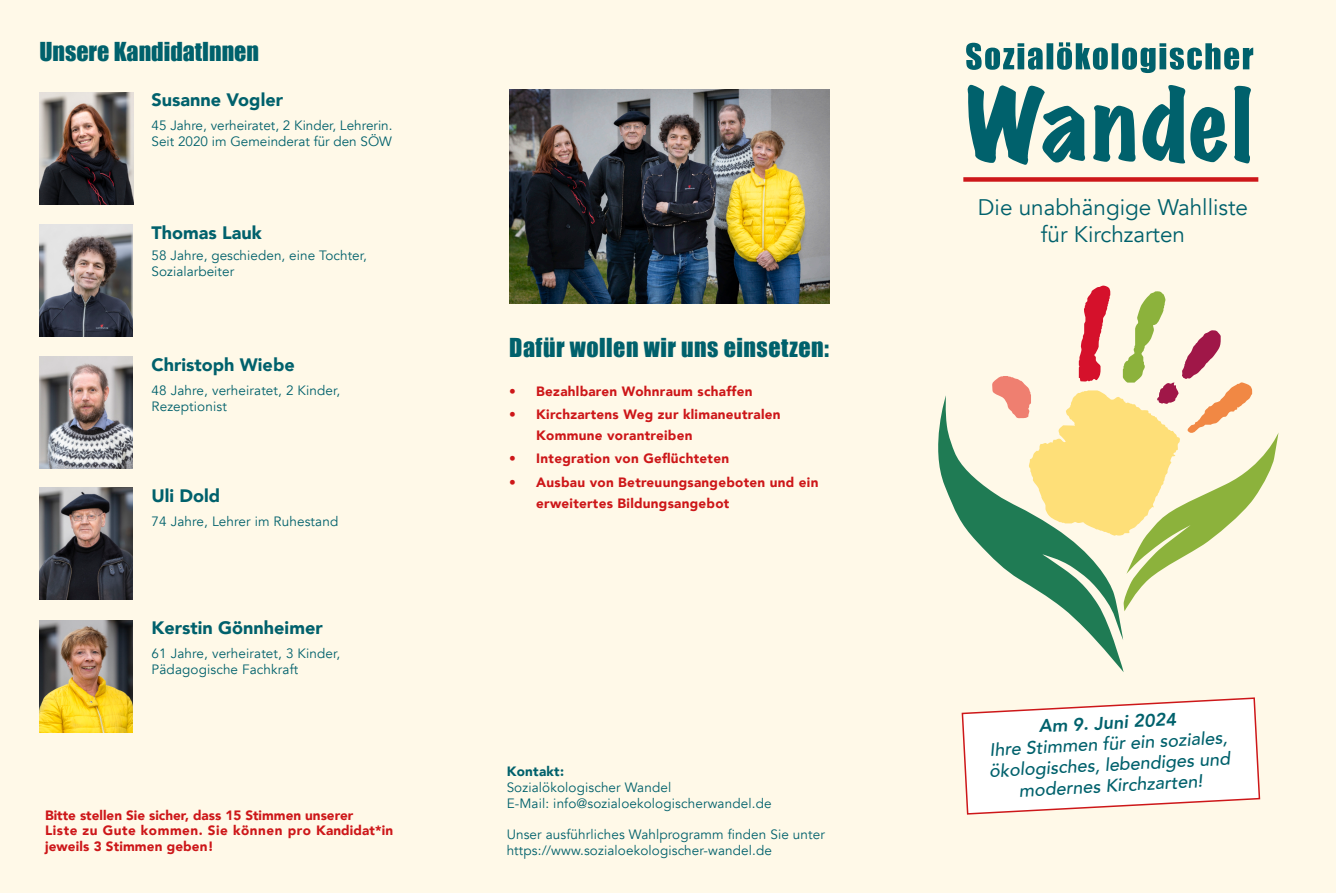
<style>
.page{position:relative;width:1336px;height:893px;background:#fff}
.page>*{position:absolute;margin:0;border:0;box-sizing:border-box;transform-origin:0 0}
.t1{font:24px "Impact";letter-spacing:.02em;color:#00616c}
.t2{font:24px "Impact";color:#00616c}
.t3{font:22.5px "Avenir";color:#00616c}
.t4{font:italic 500 18px "Avenir";color:#00616c}
.t5{font:900 18px "Avenir";color:#00616c}
.t6{font:italic 800 18px "Avenir";color:#00616c}
.t7{font:13.5px "Avenir";letter-spacing:.01em;color:#00616c}
.t8{font:900 13.5px "Avenir";letter-spacing:.02em;color:#cd1719}
.t9{font:900 13.5px "Avenir";color:#cd1719}
.t10{font:900 13.5px "Avenir";letter-spacing:.04em;color:#cd1719}
.t11{font:900 13.5px "Avenir";letter-spacing:.02em;color:#00616c}
</style>
<div class="page">
<div style="left:0;top:0;width:1335px;height:893px;background:#fff9e8"></div>
<img style="left:39px;top:92px;width:94px;height:113px">
<img style="left:39px;top:224px;width:94px;height:113px">
<img style="left:39px;top:356px;width:94px;height:112px">
<img style="left:39px;top:488px;width:94px;height:112px">
<img style="left:39px;top:620px;width:94px;height:112px">
<svg style="left:967px;top:85px;width:283px;height:80px"></svg>
<svg style="left:966px;top:42px;width:286px;height:31px"></svg>
<svg style="left:961px;top:697px;width:299px;height:118px;background:#fdf6f3"></svg>
<svg style="left:938px;top:395px;width:185px;height:277px"></svg>
<svg style="left:991px;top:285px;width:287px;height:326px"></svg>
<div style="left:963px;top:177px;width:295px;height:5px;background:#cd1719"></div>
<img style="left:509px;top:90px;width:320px;height:213px">
<p class="t2" style="left:39px;top:43px;width:221px">Unsere KandidatInnen</p>
<p class="t5" style="left:152px;top:88px;width:133px">Susanne Vogler</p>
<p class="t7" style="left:152px;top:117px;width:242px">45 Jahre, verheiratet, 2 Kinder, Lehrerin.</p>
<p class="t7" style="left:152px;top:132px;width:242px">Seit 2020 im Gemeinderat für den SÖW</p>
<p class="t5" style="left:152px;top:221px;width:112px">Thomas Lauk</p>
<p class="t7" style="left:152px;top:247px;width:217px">58 Jahre, geschieden, eine Tochter,</p>
<p class="t7" style="left:152px;top:263px;width:84px">Sozialarbeiter</p>
<p class="t5" style="left:152px;top:353px;width:144px">Christoph Wiebe</p>
<p class="t7" style="left:152px;top:381px;width:190px">48 Jahre, verheiratet, 2 Kinder,</p>
<p class="t7" style="left:152px;top:397px;width:77px">Rezeptionist</p>
<p class="t5" style="left:152px;top:484px;width:70px">Uli Dold</p>
<p class="t7" style="left:152px;top:513px;width:188px">74 Jahre, Lehrer im Ruhestand</p>
<p class="t5" style="left:152px;top:616px;width:172px">Kerstin Gönnheimer</p>
<p class="t7" style="left:152px;top:645px;width:190px">61 Jahre, verheiratet, 3 Kinder,</p>
<p class="t7" style="left:152px;top:660px;width:148px">Pädagogische Fachkraft</p>
<p class="t9" style="left:45px;top:806px;width:310px">Bitte stellen Sie sicher, dass 15 Stimmen unserer</p>
<p class="t10" style="left:45px;top:822px;width:350px">Liste zu Gute kommen. Sie können pro Kandidat*in</p>
<p class="t8" style="left:45px;top:837px;width:170px">jeweils 3 Stimmen geben!</p>
<p class="t1" style="left:509px;top:338px;width:321px">Dafür wollen wir uns einsetzen:</p>
<p class="t8" style="left:509px;top:382px;width:245px">• Bezahlbaren Wohnraum schaffen</p>
<p class="t8" style="left:509px;top:406px;width:273px">• Kirchzartens Weg zur klimaneutralen</p>
<p class="t8" style="left:536px;top:427px;width:158px">Kommune vorantreiben</p>
<p class="t8" style="left:509px;top:450px;width:221px">• Integration von Geflüchteten</p>
<p class="t8" style="left:509px;top:473px;width:310px">• Ausbau von Betreuungsangeboten und ein</p>
<p class="t8" style="left:536px;top:494px;width:195px">erweitertes Bildungsangebot</p>
<p class="t11" style="left:506px;top:763px;width:59px">Kontakt:</p>
<p class="t7" style="left:506px;top:779px;width:166px">Sozialökologischer Wandel</p>
<p class="t7" style="left:506px;top:794px;width:266px">E-Mail: info@sozialoekologischerwandel.de</p>
<p class="t7" style="left:506px;top:826px;width:320px">Unser ausführliches Wahlprogramm finden Sie unter</p>
<p class="t7" style="left:506px;top:842px;width:267px">https://www.sozialoekologischer-wandel.de</p>
<p class="t3" style="left:977px;top:192px;width:272px">Die unabhängige Wahlliste</p>
<p class="t3" style="left:1040px;top:219px;width:146px">für Kirchzarten</p>
<p class="t6" style="left:1037px;top:714px;width:139px;rotate:-3deg">Am 9. Juni 2024</p>
<p class="t4" style="left:988px;top:738px;width:240px;rotate:-3deg">Ihre Stimmen für ein soziales,</p>
<p class="t4" style="left:988px;top:759px;width:243px;rotate:-3deg">ökologisches, lebendiges und</p>
<p class="t4" style="left:1018px;top:779px;width:185px;rotate:-3deg">modernes Kirchzarten!</p>
</div>
